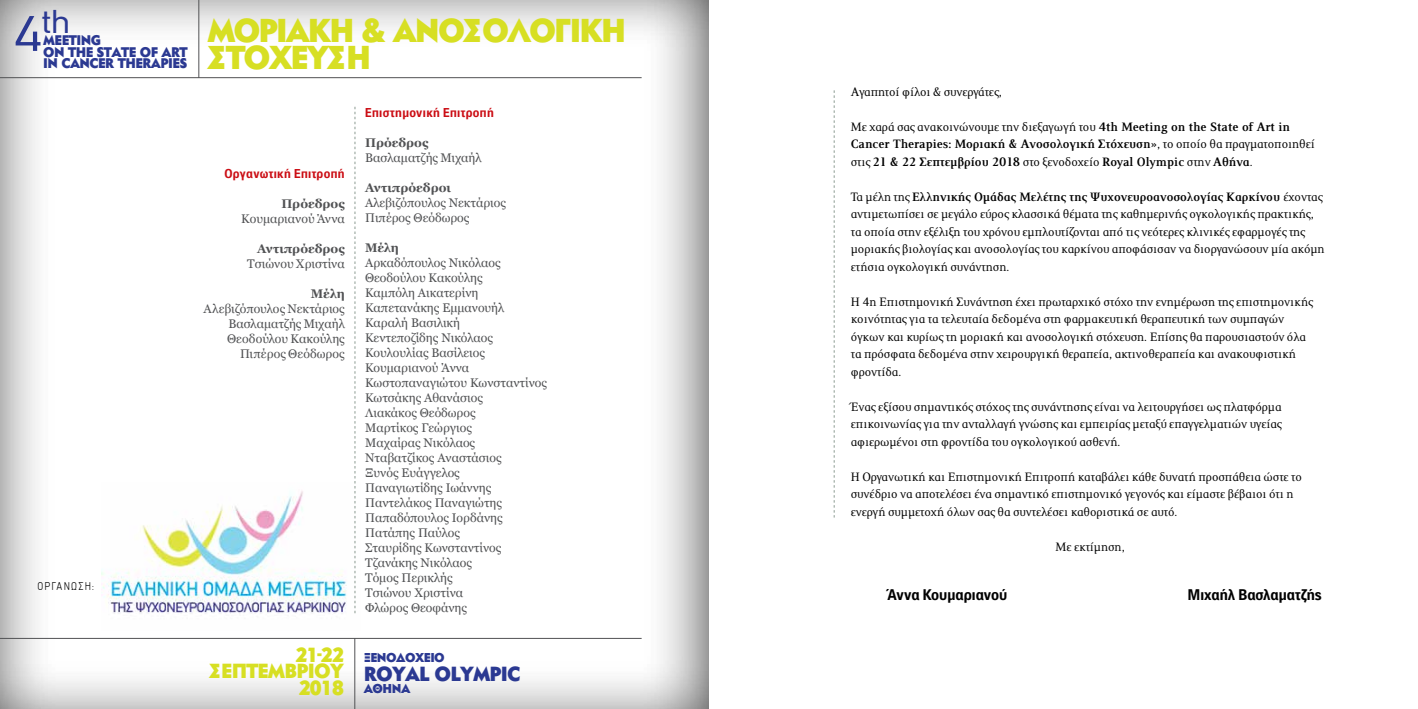
<style>
.page{position:relative;width:1418px;height:709px;background:#fff}
.page>*{position:absolute;margin:0;border:0;box-sizing:border-box;transform-origin:0 0}
.t1{font:32.62px/27.5px "CF Daphne";letter-spacing:-.06em;color:#d7df23}
.t2{font:32.38px "CF Din";color:#2b3992;scale:1.15 1}
.t3{font:20.12px/16.8px "CF Daphne";letter-spacing:-.04em;color:#d7df23;text-align:right}
.t4{font:20.12px "CF Daphne";letter-spacing:-.04em;color:#2b3992}
.t5{font:700 15px "PF Paperback";color:#000}
.t6{font:13.75px/17.5px "PF Press";color:#000}
.t7{font:700 13.75px/17.5px "PF Press";color:#000}
.t8{font:13.75px/11.4px "CF Daphne";letter-spacing:-.04em;color:#2b3992}
.t9{font:12.62px "CF Daphne";letter-spacing:-.04em;color:#2b3992}
.t10{font:12.5px/15px "Georgia";color:#515254}
.t11{font:700 12.5px "Georgia";letter-spacing:.01em;color:#515254}
.t12{font:700 12.5px "PF Paperback";letter-spacing:.03em;color:#cb0e15}
.t13{font:300 11.88px "PF Isotext";letter-spacing:.105em;color:#000}
.s1{font-size:49px}
.s2{font-weight:400}
.s3{font-weight:700}
</style>
<div class="page">
<svg style="left:833px;top:90px;width:1px;height:427px"></svg>
<div style="left:0;top:0;width:709px;height:709px;background:#000;opacity:.75"></div>
<svg style="left:354px;top:107px;width:1px;height:376px"></svg>
<hr style="left:198px;top:0;width:1px;height:78px;background:#515254">
<hr style="left:0;top:77px;width:641px;height:1px;background:#515254">
<hr style="left:354px;top:638px;width:1px;height:71px;background:#515254">
<hr style="left:0;top:638px;width:641px;height:1px;background:#515254">
<img style="left:102px;top:483px;width:258px;height:147px">
<h2 class="t2" style="left:14px;top:4px;width:50px"><span class="s1">4</span>th</h2>
<h1 class="t1" style="left:207px;top:19px;width:420px">ΜΟΡΙΑΚΗ &amp; ΑΝΟΣΟΛΟΓΙΚΗ<br>ΣΤΟΧΕΥΣΗ</h1>
<p class="t8" style="left:43px;top:36px;width:146px">MEETING<br>ON THE STATE OF ART<br>IN CANCER THERAPIES</p>
<p class="t13" style="left:38px;top:580px;width:58px">ΟΡΓΑΝΩΣΗ:</p>
<p class="t12" style="left:224px;top:166px;width:122px">Οργανωτική Επιτροπή</p>
<p class="t11" style="left:281px;top:195px;width:65px">Πρόεδρος</p>
<p class="t10" style="left:241px;top:211px;width:105px">Κουμαριανού Άννα</p>
<p class="t11" style="left:257px;top:240px;width:89px">Αντιπρόεδρος</p>
<p class="t10" style="left:247px;top:256px;width:99px">Τσιώνου Χριστίνα</p>
<p class="t11" style="left:311px;top:285px;width:35px">Μέλη</p>
<p class="t10" style="left:203px;top:301px;width:143px;text-align:right">Αλεβιζόπουλος Νεκτάριος<br>Βασλαματζής Μιχαήλ<br>Θεοδούλου Κακούλης<br>Πιπέρος Θεόδωρος</p>
<p class="t12" style="left:365px;top:104px;width:130px">Επιστημονική Επιτροπή</p>
<p class="t11" style="left:365px;top:133px;width:65px">Πρόεδρος</p>
<p class="t10" style="left:365px;top:149px;width:118px">Βασλαματζής Μιχαήλ</p>
<p class="t11" style="left:365px;top:178px;width:87px">Αντιπρόεδροι</p>
<p class="t10" style="left:365px;top:194px;width:142px">Αλεβιζόπουλος Νεκτάριος<br>Πιπέρος Θεόδωρος</p>
<p class="t11" style="left:365px;top:238px;width:35px">Μέλη</p>
<p class="t10" style="left:365px;top:254px;width:183px">Αρκαδόπουλος Νικόλαος<br>Θεοδούλου Κακούλης<br>Καμπόλη Αικατερίνη<br>Καπετανάκης Εμμανουήλ<br>Καραλή Βασιλική<br>Κεντεποζίδης Νικόλαος<br>Κουλουλίας Βασίλειος<br>Κουμαριανού Άννα<br>Κωστοπαναγιώτου Κωνσταντίνος<br>Κωτσάκης Αθανάσιος<br>Λιακάκος Θεόδωρος<br>Μαρτίκος Γεώργιος<br>Μαχαίρας Νικόλαος<br>Νταβατζίκος Αναστάσιος<br>Ξυνός Ευάγγελος<br>Παναγιωτίδης Ιωάννης<br>Παντελάκος Παναγιώτης<br>Παπαδόπουλος Ιορδάνης<br>Πατάπης Παύλος<br>Σταυρίδης Κωνσταντίνος<br>Τζανάκης Νικόλαος<br>Τόμος Περικλής<br>Τσιώνου Χριστίνα<br>Φλώρος Θεοφάνης</p>
<h3 class="t3" style="left:209px;top:647px;width:136px">21-22<br>ΣΕΠΤΕΜΒΡΙΟΥ<br>2018</h3>
<p class="t9" style="left:364px;top:651px;width:83px">ΞΕΝΟΔΟΧΕΊΟ</p>
<h3 class="t4" style="left:364px;top:664px;width:158px">ROYAL OLYMPIC</h3>
<p class="t9" style="left:364px;top:683px;width:48px">ΑΘΉΝΑ</p>
<p class="t6" style="left:850px;top:83px;width:153px">Αγαπητοί φίλοι &amp; συνεργάτες,</p>
<p class="t7" style="left:850px;top:118px;width:465px"><span class="s2">Με χαρά σας ανακοινώνουμε την διεξαγωγή του</span> 4th Meeting on the State of Art in<br>Cancer Therapies: Μοριακή &amp; Ανοσολογική Στόχευση»<span class="s2">, το οποίο θα πραγματοποιηθεί στις</span> 21 &amp; 22 Σεπτεμβρίου 2018 <span class="s2">στο ξενοδοχείο</span> Royal Olympic <span class="s2">στην</span> Αθήνα<span class="s2">.</span></p>
<p class="t6" style="left:850px;top:188px;width:475px">Τα μέλη της <span class="s3">Ελληνικής Ομάδας Μελέτης της Ψυχονευροανοσολογίας Καρκίνου</span> έχοντας αντιμετωπίσει σε μεγάλο εύρος κλασσικά θέματα της καθημερινής ογκολογικής πρακτικής, τα οποία στην εξέλιξη του χρόνου εμπλουτίζονται από τις νεότερες κλινικές εφαρμογές της μοριακής βιολογίας και ανοσολογίας του καρκίνου αποφάσισαν να διοργανώσουν μία ακόμη ετήσια ογκολογική συνάντηση.</p>
<p class="t6" style="left:850px;top:293px;width:463px">Η 4η Επιστημονική Συνάντηση έχει πρωταρχικό στόχο την ενημέρωση της επιστημονικής κοινότητας για τα τελευταία δεδομένα στη φαρμακευτική θεραπευτική των συμπαγών όγκων και κυρίως τη μοριακή και ανοσολογική στόχευση. Επίσης θα παρουσιαστούν όλα τα πρόσφατα δεδομένα στην χειρουργική θεραπεία, ακτινοθεραπεία και ανακουφιστική φροντίδα.</p>
<p class="t6" style="left:850px;top:398px;width:432px;text-align:justify">Ένας εξίσου σημαντικός στόχος της συνάντησης είναι να λειτουργήσει ως πλατφόρμα επικοινωνίας για την ανταλλαγή γνώσης και εμπειρίας μεταξύ επαγγελματιών υγείας αφιερωμένοι στη φροντίδα του ογκολογικού ασθενή.</p>
<p class="t6" style="left:850px;top:468px;width:452px">Η Οργανωτική και Επιστημονική Επιτροπή καταβάλει κάθε δυνατή προσπάθεια ώστε το συνέδριο να αποτελέσει ένα σημαντικό επιστημονικό γεγονός και είμαστε βέβαιοι ότι η ενεργή συμμετοχή όλων σας θα συντελέσει καθοριστικά σε αυτό.</p>
<p class="t6" style="left:1055px;top:538px;width:71px">Με εκτίμηση,</p>
<p class="t5" style="left:887px;top:585px;width:121px">Άννα Κουμαριανού</p>
<p class="t5" style="left:1187px;top:585px;width:135px">Μιχαήλ Βασλαματζής</p>
</div>
